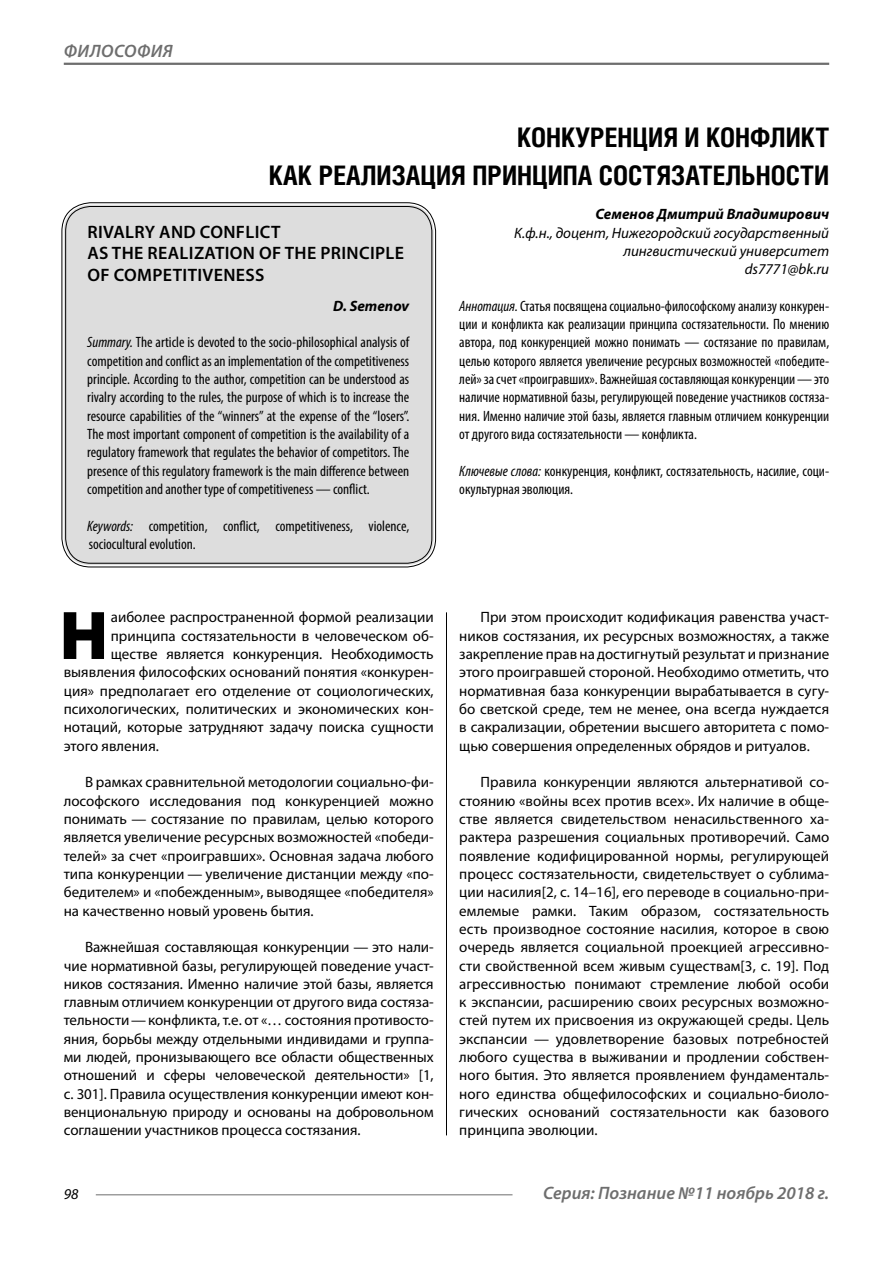
<style>
.page{position:relative;width:893px;height:1263px;background:#fff}
.page>*{position:absolute;margin:0;border:0;box-sizing:border-box;transform-origin:0 0}
.Bukvica{font:900 69.3px "Myriad Pro";color:#000}
.Header{font:700 27px/37.5px "Helios Cond";color:#000;text-align:right}
.Header-eng{font:600 18px/21.6px "Myriad Pro";letter-spacing:.02em;color:#000}
.t1{font:italic 600 18px "Myriad Pro";color:#6e6e6e}
.Normal{font:15px/18.3px "Myriad Pro";color:#000;text-align:justify}
.Annotation-eng{font:condensed 15px/18.3px "Myriad Pro";color:#000;text-align:justify}
.Annotation-rus{font:condensed 15px/18.3px "Myriad Pro";color:#000;text-align:justify}
.Bukvica-2{font:15px "Myriad Pro";color:#000}
.Author-doc{font:italic 15px/18.3px "Myriad Pro";color:#000;text-align:right}
.Author{font:italic 700 15px "Myriad Pro";color:#000}
.Author-email{font:italic 15px "Myriad Pro";color:#000}
.Author-eng{font:italic 700 15px "Myriad Pro";color:#000}
.s1{font-style:italic}
</style>
<div class="page">
<hr style="left:446px;top:612px;width:1px;height:523px;background:#000">
<div style="left:64px;top:205px;width:370px;height:360px;background:#ddd;border-radius:27px"></div>
<hr style="left:64px;top:63px;width:765px;height:2px;background:#6e6e6e">
<hr style="left:96px;top:1194px;width:416px;height:1px;background:#6e6e6e">
<p class="t1" style="left:64px;top:39px;width:27px">Философи</p>
<p class="t1" style="left:163px;top:39px;width:11px">я</p>
<p class="Header" style="left:269px;top:118px;width:562px">КОНКУРЕНЦИЯ И КОНФЛИКТ<br>КАК РЕАЛИЗАЦИЯ ПРИНЦИПА СОСТЯЗАТЕЛЬНОСТИ</p>
<p class="Author" style="left:595px;top:204px;width:235px">Семенов Дмитрий Владимирович</p>
<p class="Author-doc" style="left:514px;top:223px;width:316px">К.ф.н., доцент, Нижегородский государственный лингвистический университет</p>
<p class="Author-email" style="left:745px;top:260px;width:86px">ds7771@bk.ru</p>
<p class="Annotation-rus" style="left:459px;top:296px;width:371px"><span class="s1">Аннотация.</span> Статья посвящена социально-философскому анализу конкурен&shy;ции и конфликта как реализации принципа состязательности. По мнению автора, под конкуренцией можно понимать — состязание по правилам, целью которого является увеличение ресурсных возможностей «победите&shy;лей» за счет «проигравших». Важнейшая составляющая конкуренции — это наличие нормативной базы, регулирующей поведение участников состяза&shy;ния. Именно наличие этой базы, является главным отличием конкуренции от другого вида состязательности — конфликта.</p>
<p class="Annotation-rus" style="left:459px;top:461px;width:371px"><span class="s1">Ключевые слова:</span> конкуренция, конфликт, состязательность, насилие, соци&shy;окультурная эволюция.</p>
<p class="Header-eng" style="left:87px;top:220px;width:318px">RIVALRY AND CONFLICT<br>AS THE REALIZATION OF THE PRINCIPLE<br>OF COMPETITIVENESS</p>
<p class="Author-eng" style="left:333px;top:296px;width:78px">D. Semenov</p>
<p class="Annotation-eng" style="left:87px;top:333px;width:324px"><span class="s1">Summary.</span> The article is devoted to the socio-philosophical analysis of competition and conflict as an implementation of the competitiveness principle. According to the author, competition can be understood as rivalry according to the rules, the purpose of which is to increase the resource capabilities of the “winners” at the expense of the “losers”.<br>The most important component of competition is the availability of a regulatory framework that regulates the behavior of competitors. The presence of this regulatory framework is the main difference between competition and another type of competitiveness — conflict.</p>
<p class="Annotation-eng" style="left:87px;top:516px;width:323px"><span class="s1">Keywords:</span> competition, conflict, competitiveness, violence, sociocultural evolution.</p>
<p class="Bukvica" style="left:59px;top:589px;width:50px">Н</p>
<p class="Bukvica-2" style="left:111px;top:608px;width:324px">аиболее распространенной формой реализации</p>
<p class="Bukvica-2" style="left:111px;top:626px;width:324px">принципа состязательности в человеческом об-</p>
<p class="Bukvica-2" style="left:111px;top:645px;width:324px">ществе является конкуренция. Необходимость</p>
<p class="Bukvica-2" style="left:64px;top:663px;width:371px">выявления философских оснований понятия «конкурен-</p>
<p class="Bukvica-2" style="left:64px;top:681px;width:371px">ция» предполагает его отделение от социологических,</p>
<p class="Bukvica-2" style="left:64px;top:700px;width:371px">психологических, политических и экономических кон-</p>
<p class="Bukvica-2" style="left:64px;top:718px;width:371px">нотаций, которые затрудняют задачу поиска сущности</p>
<p class="Bukvica-2" style="left:64px;top:736px;width:97px">этого явления.</p>
<p class="Normal" style="left:64px;top:773px;width:371px;text-indent:21px">В рамках сравнительной методологии социально-фи&shy;лософского исследования под конкуренцией можно понимать — состязание по правилам, целью которого является увеличение ресурсных возможностей «победи&shy;телей» за счет «проигравших». Основная задача любого типа конкуренции — увеличение дистанции между «по&shy;бедителем» и «побежденным», выводящее «победителя» на качественно новый уровень бытия.</p>
<p class="Normal" style="left:64px;top:938px;width:371px;text-indent:21px">Важнейшая составляющая конкуренции — это нали&shy;чие нормативной базы, регулирующей поведение участ&shy;ников состязания. Именно наличие этой базы, является главным отличием конкуренции от другого вида состяза&shy;тельности—конфликта, т.е. от «… состояния противосто&shy;яния, борьбы между отдельными индивидами и группа&shy;ми людей, пронизывающего все области общественных отношений и сферы человеческой деятельности» [1, с. 301]. Правила осуществления конкуренции имеют кон&shy;венциональную природу и основаны на добровольном соглашении участников процесса состязания.</p>
<p class="Normal" style="left:459px;top:608px;width:371px;text-indent:21px">При этом происходит кодификация равенства участ&shy;ников состязания, их ресурсных возможностях, а также закрепление прав на достигнутый результат и признание этого проигравшей стороной. Необходимо отметить, что нормативная база конкуренции вырабатывается в сугу&shy;бо светской среде, тем не менее, она всегда нуждается в сакрализации, обретении высшего авторитета с помо&shy;щью совершения определенных обрядов и ритуалов.</p>
<p class="Normal" style="left:459px;top:773px;width:371px;text-indent:21px">Правила конкуренции являются альтернативой со&shy;стоянию «войны всех против всех». Их наличие в обще&shy;стве является свидетельством ненасильственного ха&shy;рактера разрешения социальных противоречий. Само появление кодифицированной нормы, регулирующей процесс состязательности, свидетельствует о сублима&shy;ции насилия[2, с. 14–16], его переводе в социально-при&shy;емлемые рамки. Таким образом, состязательность есть производное состояние насилия, которое в свою очередь является социальной проекцией агрессивно&shy;сти свойственной всем живым существам[3, с. 19]. Под агрессивностью понимают стремление любой особи к экспансии, расширению своих ресурсных возможно&shy;стей путем их присвоения из окружающей среды. Цель экспансии — удовлетворение базовых потребностей любого существа в выживании и продлении собствен&shy;ного бытия. Это является проявлением фундаменталь&shy;ного единства общефилософских и социально-биоло&shy;гических оснований состязательности как базового принципа эволюции.</p>
<p class="Author-doc" style="left:64px;top:1185px;width:16px">98</p>
<p class="t1" style="left:543px;top:1182px;width:288px">Серия: Познание №11 ноябрь 2018 г.</p>
</div>
